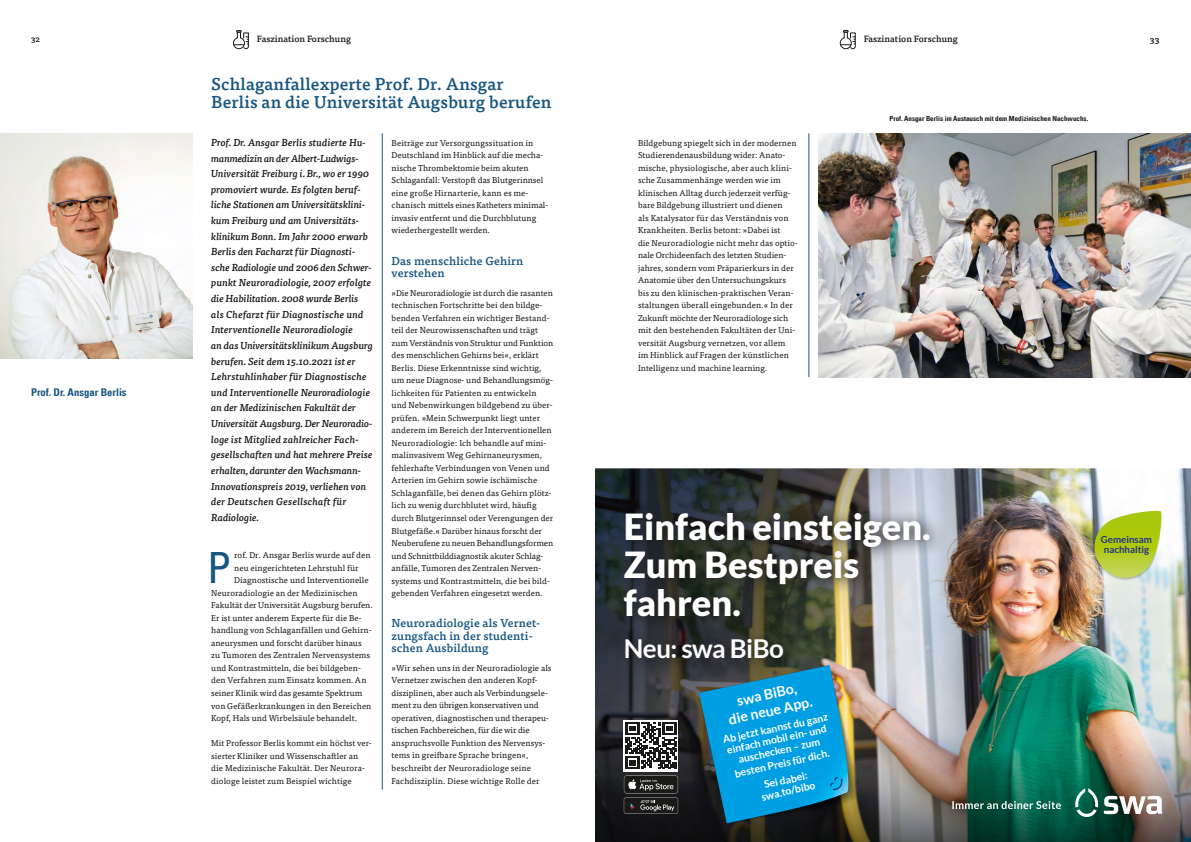
<style>
.page{position:relative;width:1191px;height:842px;background:#fff}
.page>*{position:absolute;margin:0;border:0;box-sizing:border-box;transform-origin:0 0}
.t1{font:condensed 43.1px "Univers Com 57";color:#175682}
.t2{font:900 35.9px/38.3px "Lato";color:#fff}
.t3{font:700 26px "Lato";letter-spacing:-.02em;color:#fff}
.t4{font:500 17px/18.8px "Tisa OT";letter-spacing:.01em;color:#175682}
.t5{font:700 14.1px/16.2px "Lato";color:#fff;text-align:center}
.t6{font:500 11.5px/12.5px "Tisa OT";letter-spacing:.01em;color:#175682}
.t7{font:10.6px "Univers Com 67 Bold Cond";color:#175682}
.t8{font:700 10.4px/11.3px "Lato";color:#fff;text-align:center}
.t9{font:italic 500 10px/15.6px "Tisa OT";color:#1a1a18}
.t10{font:700 9.7px/10.3px "Lato";color:#25328a}
.t11{font:500 9px "Tisa OT";color:#1a1a18}
.t12{font:8.5px/12.5px "Tisa OT";letter-spacing:.005em;color:#1a1a18}
.t13{font:500 8.2px "Tisa OT";color:#1a1a18}
.t14{font:7px "Univers Com 67 Bold Cond";color:#1a1a18}
</style>
<div class="page">
<svg style="left:233px;top:30px;width:16px;height:19px"></svg>
<img style="left:0;top:133px;width:193px;height:225px">
<hr style="left:382px;top:133px;width:1px;height:656px;background:#175682">
<svg style="left:839px;top:30px;width:17px;height:19px"></svg>
<img style="left:818px;top:133px;width:373px;height:244px">
<img style="left:595px;top:468px;width:596px;height:268px">
<img style="left:595px;top:736px;width:596px;height:106px">
<img style="left:699px;top:675px;width:163px;height:154px">
<svg style="left:699px;top:675px;width:156px;height:148px;background:#1789b5"></svg>
<img style="left:613px;top:501px;width:333px;height:174px">
<svg style="left:1091px;top:511px;width:71px;height:73px;background:#bacd58"></svg>
<svg style="left:624px;top:720px;width:54px;height:51px"></svg>
<svg style="left:626px;top:722px;width:50px;height:47px"></svg>
<svg style="left:624px;top:775px;width:54px;height:39px;background:#3b3a3a"></svg>
<svg style="left:1074px;top:788px;width:88px;height:29px"></svg>
<svg style="left:952px;top:801px;width:109px;height:8px"></svg>
<hr style="left:808px;top:133px;width:1px;height:244px;background:#175682">
<p class="t13" style="left:31px;top:34px;width:10px">32</p>
<p class="t11" style="left:257px;top:33px;width:96px">Faszination Forschung</p>
<p class="t7" style="left:31px;top:386px;width:97px">Prof. Dr. Ansgar Berlis</p>
<h3 class="t4" style="left:211px;top:75px;width:342px">Schlaganfallexperte Prof. Dr. Ansgar<br>Berlis an die Universität Augsburg berufen</h3>
<p class="t9" style="left:211px;top:135px;width:163px">Prof. Dr. Ansgar Berlis studierte Hu&shy;manmedizin an der Albert-Ludwigs-Universität Freiburg i.Br., wo er 1990 promoviert wurde. Es folgten beruf&shy;liche Stationen am Universitätsklini&shy;kum Freiburg und am Universitäts&shy;klinikum Bonn. Im Jahr 2000 erwarb Berlis den Facharzt für Diagnosti&shy;sche Radiologie und 2006 den Schwer&shy;punkt Neuroradiologie, 2007 erfolgte die Habilitation. 2008 wurde Berlis als Chefarzt für Diagnostische und Interventionelle Neuroradiologie<br>an das Universitätsklinikum Augsburg berufen. Seit dem 15.10.2021 ist er Lehrstuhlinhaber für Diagnostische und Interventionelle Neuroradiologie an der Medizinischen Fakultät der Universität Augsburg. Der Neuroradio&shy;loge ist Mitglied zahlreicher Fach&shy;gesellschaften und hat mehrere Preise erhalten, darunter den Wachsmann-Innovationspreis 2019, verliehen von der Deutschen Gesellschaft für Radiologie.</p>
<h1 class="t1" style="left:207px;top:541px;width:25px">P</h1>
<p class="t12" style="left:234px;top:549px;width:138px">rof. Dr. Ansgar Berlis wurde auf den</p>
<p class="t12" style="left:234px;top:562px;width:126px">neu eingerichteten Lehrstuhl für</p>
<p class="t12" style="left:234px;top:574px;width:136px">Diagnostische und Interventionelle</p>
<p class="t12" style="left:211px;top:587px;width:148px">Neuroradiologie an der Medizinischen</p>
<p class="t12" style="left:211px;top:599px;width:163px">Fakultät der Universität Augsburg berufen.</p>
<p class="t12" style="left:211px;top:612px;width:152px">Er ist unter anderem Experte für die Be-</p>
<p class="t12" style="left:211px;top:624px;width:162px">handlung von Schlaganfällen und Gehirn-</p>
<p class="t12" style="left:211px;top:637px;width:152px">aneurysmen und forscht darüber hinaus</p>
<p class="t12" style="left:211px;top:649px;width:160px">zu Tumoren des Zentralen Nervensystems</p>
<p class="t12" style="left:211px;top:662px;width:151px">und Kontrastmitteln, die bei bildgeben-</p>
<p class="t12" style="left:211px;top:674px;width:157px">den Verfahren zum Einsatz kommen. An</p>
<p class="t12" style="left:211px;top:687px;width:153px">seiner Klinik wird das gesamte Spektrum</p>
<p class="t12" style="left:211px;top:699px;width:162px">von Gefäßerkrankungen in den Bereichen</p>
<p class="t12" style="left:211px;top:712px;width:148px">Kopf, Hals und Wirbelsäule behandelt.</p>
<p class="t12" style="left:211px;top:737px;width:162px">Mit Professor Berlis kommt ein höchst ver&shy;sierter Kliniker und Wissenschaftler an die Medizinische Fakultät. Der Neurora&shy;diologe leistet zum Beispiel wichtige</p>
<p class="t12" style="left:391px;top:137px;width:157px">Beiträge zur Versorgungssituation in Deutschland im Hinblick auf die mecha&shy;nische Thrombektomie beim akuten Schlaganfall: Verstopft das Blutgerinnsel eine große Hirnarterie, kann es me&shy;chanisch mittels eines Katheters minimal&shy;invasiv entfernt und die Durchblutung wiederhergestellt werden.</p>
<h3 class="t6" style="left:391px;top:255px;width:133px">Das menschliche Gehirn verstehen</h3>
<p class="t12" style="left:391px;top:287px;width:163px">»Die Neuroradiologie ist durch die rasanten technischen Fortschritte bei den bildge&shy;benden Verfahren ein wichtiger Bestand&shy;teil der Neurowissenschaften und trägt zum Verständnis von Struktur und Funktion des menschlichen Gehirns bei«, erklärt Berlis. Diese Erkenntnisse sind wichtig, um neue Diagnose- und Behandlungsmög&shy;lichkeiten für Patienten zu entwickeln und Nebenwirkungen bildgebend zu über&shy;prüfen. »Mein Schwerpunkt liegt unter anderem im Bereich der Interventionellen Neuroradiologie: Ich behandle auf mini&shy;malinvasivem Weg Gehirnaneurysmen, fehlerhafte Verbindungen von Venen und Arterien im Gehirn sowie ischämische Schlaganfälle, bei denen das Gehirn plötz&shy;lich zu wenig durchblutet wird, häufig durch Blutgerinnsel oder Verengungen der Blutgefäße.« Darüber hinaus forscht der Neuberufene zu neuen Behandlungsformen und Schnittbilddiagnostik akuter Schlag&shy;anfälle, Tumoren des Zentralen Nerven&shy;systems und Kontrastmitteln, die bei bild&shy;gebenden Verfahren eingesetzt werden.</p>
<h3 class="t6" style="left:391px;top:617px;width:150px">Neuroradiologie als Vernet&shy;zungsfach in der studenti&shy;schen Ausbildung</h3>
<p class="t12" style="left:391px;top:662px;width:161px">»Wir sehen uns in der Neuroradiologie als Vernetzer zwischen den anderen Kopf&shy;disziplinen, aber auch als Verbindungsele&shy;ment zu den übrigen konservativen und operativen, diagnostischen und therapeu&shy;tischen Fachbereichen, für die wir die anspruchsvolle Funktion des Nervensys&shy;tems in greifbare Sprache bringen«, beschreibt der Neuroradiologe seine Fachdisziplin. Diese wichtige Rolle der</p>
<p class="t11" style="left:863px;top:33px;width:96px">Faszination Forschung</p>
<p class="t11" style="left:1149px;top:34px;width:11px">33</p>
<p class="t12" style="left:638px;top:137px;width:161px">Bildgebung spiegelt sich in der modernen Studierendenausbildung wider: Anato&shy;mische, physiologische, aber auch klini&shy;sche Zusammenhänge werden wie im klinischen Alltag durch jederzeit verfüg&shy;bare Bildgebung illustriert und dienen<br>als Katalysator für das Verständnis von Krankheiten. Berlis betont: »Dabei ist<br>die Neuroradiologie nicht mehr das optio&shy;nale Orchideenfach des letzten Studien&shy;jahres, sondern vom Präparierkurs in der Anatomie über den Untersuchungskurs bis zu den klinischen-praktischen Veran&shy;staltungen überall eingebunden.« In der Zukunft möchte der Neuroradiologe sich mit den bestehenden Fakultäten der Uni&shy;versität Augsburg vernetzen, vor allem<br>im Hinblick auf Fragen der künstlichen Intelligenz und machine learning.</p>
<p class="t14" style="left:889px;top:114px;width:200px">Prof. Ansgar Berlis im Austausch mit dem Medizinischen Nachwuchs.</p>
<h2 class="t2" style="left:624px;top:507px;width:308px">Einfach einsteigen.<br>Zum Bestpreis fahren.</h2>
<h3 class="t3" style="left:624px;top:633px;width:162px">Neu: swa BiBo</h3>
<h3 class="t5" style="left:723px;top:696px;width:87px;rotate:-13deg">swa BiBo,<br>die neue App.</h3>
<p class="t8" style="left:722px;top:734px;width:109px;rotate:-12deg">Ab jetzt kannst du ganz einfach mobil ein- und auschecken – zum</p>
<p class="t8" style="left:733px;top:765px;width:98px;line-height:17px;rotate:-12deg">besten Preis für dich.<br>Sei dabei:</p>
<p class="t8" style="left:760px;top:791px;width:56px;rotate:-12deg">swa.to/bibo</p>
<p class="t10" style="left:1101px;top:534px;width:53px">Gemeinsam nachhaltig</p>
</div>
